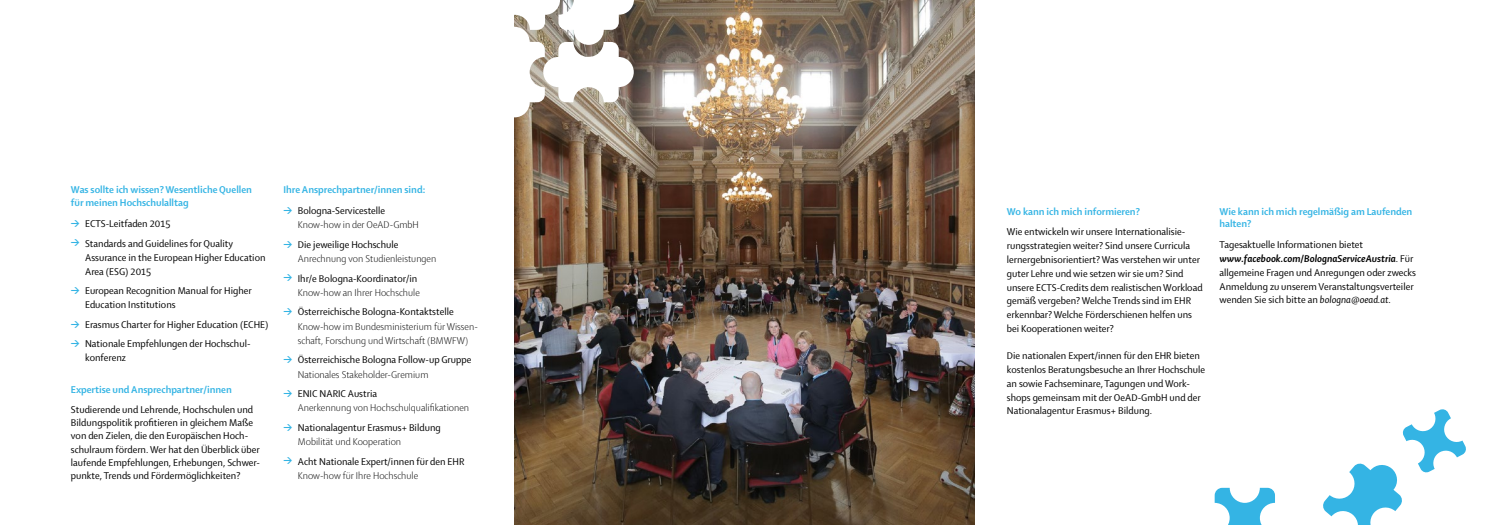
<style>
.page{position:relative;width:1489px;height:525px;background:#fff}
.page>*{position:absolute;margin:0;border:0;box-sizing:border-box;transform-origin:0 0}
.t1{font:10.62px/13.8px "Shaker 2";color:#000}
.t2{font:300 10.62px/19.5px "Shaker 2";color:#000}
.t3{font:700 10.62px/13.1px "Shaker 2";color:#34b4e4}
.s1{font-family:"DIN";font-weight:700;font-size:8.75px;color:#34b4e4}
.s2{font-family:"DIN";font-size:8.75px}
.s3{font-weight:400;color:#000}
.s4{font-weight:400}
.s5{font-weight:300}
.s6{font-weight:700;font-style:italic}
.s7{font-style:italic}
</style>
<div class="page">
<img style="left:514px;top:0;width:460px;height:524px">
<svg style="left:1214px;top:487px;width:60px;height:37px"></svg>
<svg style="left:1323px;top:409px;width:143px;height:115px"></svg>
<svg style="left:514px;top:0;width:120px;height:117px"></svg>
<p class="t3" style="left:71px;top:182px;width:182px">Was sollte ich wissen? Wesentliche Quellen für meinen Hochschulalltag</p>
<p class="t1" style="left:71px;top:213px;width:164px;line-height:19.4px"><span class="s1">&gt;</span> ECTS-Leitfaden 2015<br><span class="s1">&gt;</span> Standards and Guidelines for Quality</p>
<p class="t1" style="left:85px;top:249px;width:182px;line-height:14.1px">Assurance in the European Higher Education<br>Area (ESG) 2015</p>
<p class="t1" style="left:85px;top:283px;width:168px;line-height:14.1px;text-indent:-14px"><span class="s1">&gt;</span> European Recognition Manual for Higher<br>Education Institutions</p>
<p class="t1" style="left:71px;top:314px;width:199px;line-height:19.4px"><span class="s1">&gt;</span> Erasmus Charter for Higher Education (ECHE) <span class="s1">&gt;</span> Nationale Empfehlungen der Hochschul-</p>
<p class="t1" style="left:85px;top:350px;width:42px">konferenz</p>
<p class="t3" style="left:71px;top:382px;width:162px">Expertise und Ansprechpartner/innen</p>
<p class="t1" style="left:71px;top:402px;width:191px;line-height:13.1px">Studierende und Lehrende, Hochschulen und Bildungspolitik profitieren in gleichem Maße von den Zielen, die den Europäischen Hoch&shy;schulraum fördern. Wer hat den Überblick über laufende Empfehlungen, Erhebungen, Schwer&shy;punkte, Trends und Fördermöglichkeiten?</p>
<p class="t3" style="left:283px;top:178px;width:143px;line-height:21.2px">Ihre Ansprechpartner/innen sind: <span class="s2">&gt;</span> <span class="s3">Bologna-Servicestelle</span></p>
<p class="t2" style="left:283px;top:214px;width:137px;text-indent:14px">Know-how in der OeAD-GmbH <span class="s1">&gt;</span> <span class="s4">Die jeweilige Hochschule</span></p>
<p class="t2" style="left:283px;top:248px;width:154px;text-indent:14px">Anrechnung von Studienleistungen <span class="s1">&gt;</span> <span class="s4">Ihr/e Bologna-Koordinator/in</span></p>
<p class="t1" style="left:283px;top:282px;width:171px;line-height:19.5px;text-indent:14px"><span class="s5">Know-how an Ihrer Hochschule<br></span><span class="s1">&gt;</span> Österreichische Bologna-Kontaktstelle</p>
<p class="t2" style="left:298px;top:318px;width:182px;line-height:14.2px">Know-how im Bundesministerium für Wissen&shy;schaft, Forschung und Wirtschaft (BMWFW)</p>
<p class="t1" style="left:298px;top:352px;width:175px;line-height:14.2px;text-indent:-14px"><span class="s1">&gt;</span> Österreichische Bologna Follow-up Gruppe<br><span class="s5">Nationales Stakeholder-Gremium</span></p>
<p class="t2" style="left:298px;top:386px;width:173px;line-height:14.2px;text-indent:-14px"><span class="s1">&gt;</span> <span class="s4">ENIC NARIC Austria<br></span>Anerkennung von Hochschulqualifikationen</p>
<p class="t1" style="left:298px;top:419px;width:144px;line-height:14.2px;text-indent:-14px"><span class="s1">&gt;</span> Nationalagentur Erasmus+ Bildung<br><span class="s5">Mobilität und Kooperation</span></p>
<p class="t1" style="left:298px;top:453px;width:168px;line-height:14.2px;text-indent:-14px"><span class="s1">&gt;</span> Acht Nationale Expert/innen für den EHR<br><span class="s5">Know-how für Ihre Hochschule</span></p>
<p class="t3" style="left:1006px;top:204px;width:134px">Wo kann ich mich informieren?</p>
<p class="t1" style="left:1006px;top:224px;width:197px">Wie entwickeln wir unsere Internationalisie&shy;rungsstrategien weiter? Sind unsere Curricula lernergebnisorientiert? Was verstehen wir unter guter Lehre und wie setzen wir sie um? Sind unsere ECTS-Credits dem realistischen Workload gemäß vergeben? Welche Trends sind im EHR erkennbar? Welche Förderschienen helfen uns bei Kooperationen weiter?</p>
<p class="t1" style="left:1006px;top:348px;width:200px">Die nationalen Expert/innen für den EHR bieten kostenlos Beratungsbesuche an Ihrer Hochschule an sowie Fachseminare, Tagungen und Work&shy;shops gemeinsam mit der OeAD-GmbH und der Nationalagentur Erasmus+ Bildung.</p>
<p class="t3" style="left:1219px;top:204px;width:194px;line-height:12.8px">Wie kann ich mich regelmäßig am Laufenden halten?</p>
<p class="t1" style="left:1219px;top:237px;width:198px">Tagesaktuelle Informationen bietet <span class="s6">www.facebook.com/BolognaServiceAustria</span>. Für allgemeine Fragen und Anregungen oder zwecks Anmeldung zu unserem Veranstaltungsverteiler wenden Sie sich bitte an <span class="s7">bologna@oead.at</span>.</p>
</div>
